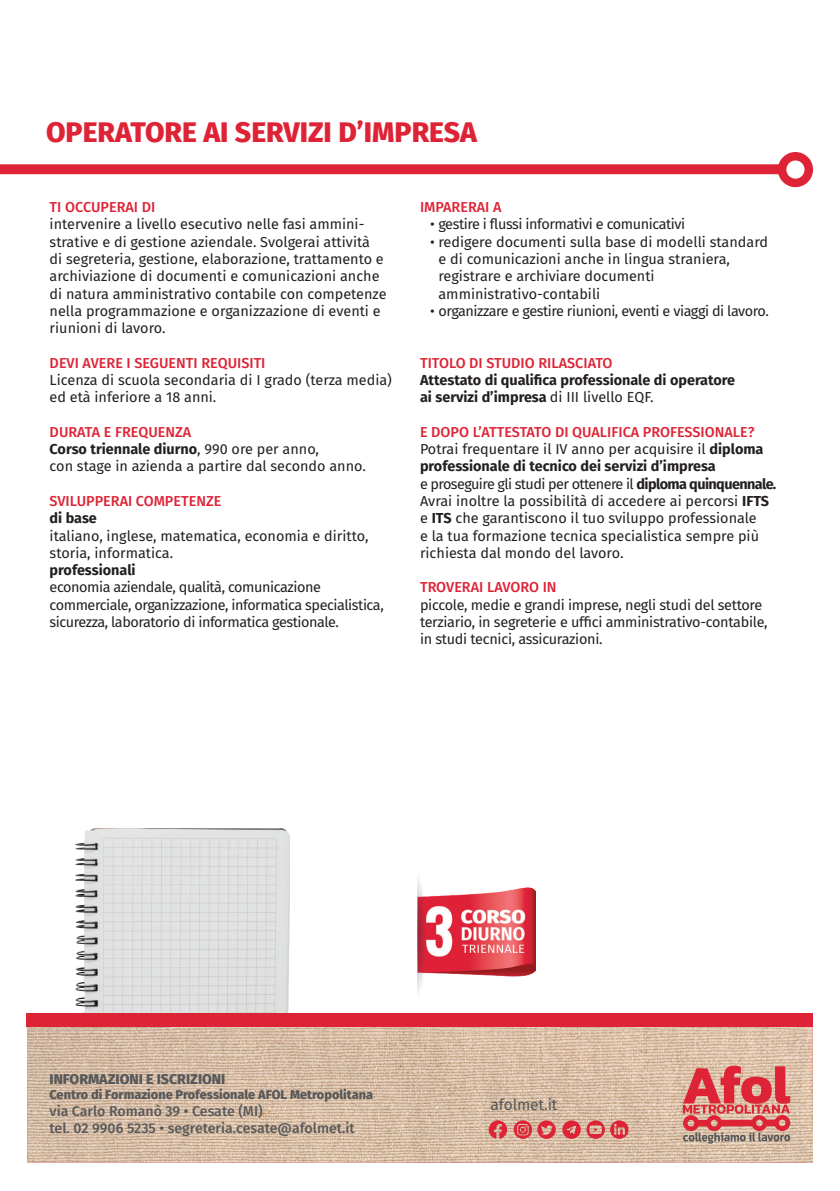
<style>
.page{position:relative;width:840px;height:1191px;background:#fff}
.page>*{position:absolute;margin:0;border:0;box-sizing:border-box;transform-origin:0 0}
.t1{font:800 28.2px "Fira Sans";color:#de2336}
.t2{font:15.6px "Fira Sans";letter-spacing:-.01em;color:#57585a}
.t3{font:14.4px/17.2px "Fira Sans";color:#231f20}
.t4{font:14.4px/17.2px "Fira Sans";letter-spacing:-.03em;color:#231f20}
.t5{font:14.4px/17.2px "Fira Sans";letter-spacing:-.02em;color:#231f20}
.t6{font:500 14.4px "Fira Sans";color:#de2336}
.t7{font:700 14.4px/17.2px "Fira Sans";color:#231f20}
.t8{font:500 14.2px/17px "Fira Sans";color:#57585a}
.t9{font:800 14.2px "Fira Sans";color:#57585a}
.t10{font:800 12.8px "Fira Sans";color:#57585a}
.s1{font-weight:500;color:#de2336}
.s2{font-weight:700}
.s3{font-weight:400}
</style>
<div class="page">
<img style="left:75px;top:828px;width:214px;height:185px">
<img style="left:27px;top:1026px;width:785px;height:136px">
<div style="left:27px;top:1013px;width:785px;height:13px;background:#de2336"></div>
<div style="left:0;top:164px;width:779px;height:10px;background:#de2336"></div>
<svg style="left:682px;top:1065px;width:107px;height:78px"></svg>
<svg style="left:488px;top:1120px;width:19px;height:18px"></svg>
<svg style="left:513px;top:1120px;width:42px;height:18px"></svg>
<svg style="left:586px;top:1120px;width:42px;height:18px"></svg>
<svg style="left:562px;top:1120px;width:18px;height:18px"></svg>
<div style="left:777px;top:152px;width:35px;height:35px;border:8px solid #de2336;border-radius:50%"></div>
<img style="left:417px;top:878px;width:117px;height:115px">
<h1 class="t1" style="left:46px;top:108px;width:432px">OPERATORE AI SERVIZI D’IMPRESA</h1>
<p class="t6" style="left:50px;top:195px;width:107px">TI OCCUPERAI DI</p>
<p class="t3" style="left:50px;top:215px;width:338px">intervenire a livello esecutivo nelle fasi ammini&shy;strative e di gestione aziendale. Svolgerai attività<br>di segreteria, gestione, elaborazione, trattamento e archiviazione di documenti e comunicazioni anche di natura amministrativo contabile con competenze nella programmazione e organizzazione di eventi e riunioni di lavoro.</p>
<p class="t6" style="left:50px;top:351px;width:217px">DEVI AVERE I SEGUENTI REQUISITI</p>
<p class="t3" style="left:50px;top:371px;width:343px">Licenza di scuola secondaria di I grado (terza media) ed età inferiore a 18 anni.</p>
<p class="t3" style="left:50px;top:423px;width:317px"><span class="s1">DURATA E FREQUENZA<br></span><span class="s2">Corso triennale diurno</span>, 990 ore per anno,<br>con stage in azienda a partire dal secondo anno.</p>
<p class="t6" style="left:50px;top:489px;width:173px">SVILUPPERAI COMPETENZE</p>
<p class="t7" style="left:50px;top:508px;width:49px">di base</p>
<p class="t3" style="left:50px;top:526px;width:320px">italiano, inglese, matematica, economia e diritto, storia, informatica.</p>
<p class="t7" style="left:50px;top:560px;width:87px">professionali</p>
<p class="t4" style="left:50px;top:578px;width:335px">economia aziendale, qualità, comunicazione commerciale, organizzazione, informatica specialistica, sicurezza, laboratorio di informatica gestionale.</p>
<p class="t6" style="left:420px;top:195px;width:83px">IMPARERAI A</p>
<p class="t4" style="left:430px;top:215px;width:256px">• gestire i flussi informativi e comunicativi</p>
<p class="t3" style="left:438px;top:233px;width:331px;text-indent:-8px">• redigere documenti sulla base di modelli standard e di comunicazioni anche in lingua straniera, registrare e archiviare documenti amministrativo-contabili</p>
<p class="t4" style="left:430px;top:302px;width:340px">• organizzare e gestire riunioni, eventi e viaggi di lavoro.</p>
<p class="t6" style="left:420px;top:351px;width:194px">TITOLO DI STUDIO RILASCIATO</p>
<p class="t7" style="left:420px;top:370px;width:316px">Attestato di qualifica professionale di operatore ai servizi d’impresa <span class="s3">di III livello EQF.</span></p>
<p class="t3" style="left:420px;top:423px;width:357px"><span class="s1">E DOPO L’ATTESTATO DI QUALIFICA PROFESSIONALE?<br></span>Potrai frequentare il IV anno per acquisire il <span class="s2">diploma professionale di tecnico dei servizi d’impresa<br></span>e proseguire gli studi per ottenere il <span class="s2">diploma quinquennale.<br></span>Avrai inoltre la possibilità di accedere ai percorsi <span class="s2">IFTS </span>e <span class="s2">ITS</span> che garantiscono il tuo sviluppo professionale<br>e la tua formazione tecnica specialistica sempre più richiesta dal mondo del lavoro.</p>
<p class="t6" style="left:420px;top:576px;width:138px">TROVERAI LAVORO IN</p>
<p class="t5" style="left:420px;top:595px;width:349px">piccole, medie e grandi imprese, negli studi del settore terziario, in segreterie e uffici amministrativo-contabile, in studi tecnici, assicurazioni.</p>
<p class="t9" style="left:49px;top:1066px;width:177px">INFORMAZIONI E ISCRIZIONI</p>
<p class="t10" style="left:49px;top:1083px;width:325px">Centro di Formazione Professionale AFOL Metropolitana</p>
<p class="t8" style="left:49px;top:1102px;width:307px">via Carlo Romanò 39 • Cesate (MI)<br>tel. 02 9906 5235 • segreteria.cesate@afolmet.it</p>
<p class="t2" style="left:490px;top:1092px;width:68px">afolmet.it</p>
</div>
